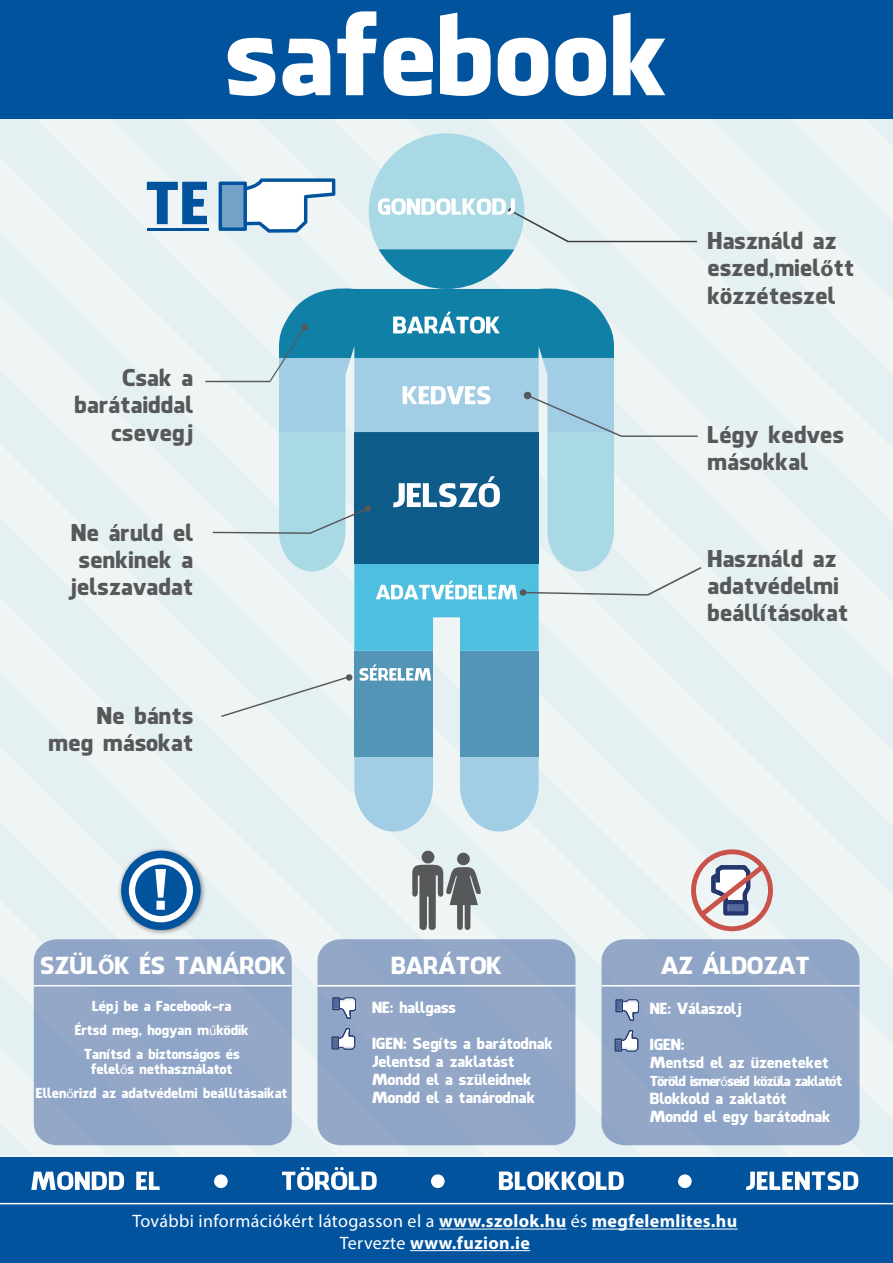
<style>
.page{position:relative;width:893px;height:1263px;background:#fff}
.page>*{position:absolute;margin:0;border:0;box-sizing:border-box;transform-origin:0 0}
.t1{font:22.95px "Facebook Letter Faces";color:#fff}
.t2{font:22.65px/27.2px "Facebook Letter Faces";letter-spacing:.015em;color:#57585a}
.t3{font:18px/21.6px "Myriad Pro";letter-spacing:.02em;color:#fff;text-align:center}
.t4{font:15px/18px "Facebook Letter Faces";color:#fff}
.t5{font:13.5px/24px "Facebook Letter Faces";color:#fff;text-align:center}
.t6{font:13.5px "Facebook Letter Faces";letter-spacing:-.05em;color:#fff}
.s1{font-family:"Myriad Pro";font-weight:700}
.s2{font-family:"Myriad Pro"}
.s3{font-size:15px}
.s4{font-weight:700}
</style>
<div class="page">
<svg style="left:62px;top:118px;width:149px;height:177px;fill:#eff5f4"></svg>
<svg style="left:516px;top:118px;width:377px;height:177px;fill:#e5f0f3"></svg>
<svg style="left:670px;top:118px;width:223px;height:103px;fill:#eff5f4"></svg>
<div style="left:0;top:295px;width:893px;height:860px;background:#ecf3f3"></div>
<div style="left:317px;top:939px;width:258px;height:206px;background:#93a6c7;border-radius:22px"></div>
<div style="left:601px;top:939px;width:258px;height:206px;background:#94a7c7;border-radius:22px"></div>
<div style="left:34px;top:939px;width:258px;height:206px;background:#8fa5c7;border-radius:22px"></div>
<div style="left:0;top:1156px;width:893px;height:107px;background:#01539e"></div>
<hr style="left:0;top:1203px;width:893px;height:1px;background:#fff">
<svg style="left:412px;top:849px;width:69px;height:82px"></svg>
<svg style="left:332px;top:1028px;width:23px;height:21px"></svg>
<svg style="left:333px;top:997px;width:23px;height:21px"></svg>
<svg style="left:615px;top:1030px;width:23px;height:21px"></svg>
<svg style="left:616px;top:999px;width:23px;height:21px"></svg>
<svg style="left:691px;top:849px;width:82px;height:82px"></svg>
<img style="left:116px;top:845px;width:92px;height:93px">
<div style="left:121px;top:850px;width:80px;height:80px;background:#01539e;border-radius:50%"></div>
<svg style="left:129px;top:858px;width:64px;height:64px"></svg>
<hr style="left:34px;top:985px;width:258px;height:1px;background:#fff">
<hr style="left:317px;top:985px;width:258px;height:1px;background:#fff">
<hr style="left:601px;top:985px;width:258px;height:1px;background:#fff">
<div style="left:0;top:0;width:893px;height:118px;background:#01539e"></div>
<svg style="left:227px;top:38px;width:49px;height:58px"></svg>
<svg style="left:282px;top:39px;width:48px;height:57px"></svg>
<svg style="left:337px;top:11px;width:40px;height:84px"></svg>
<svg style="left:384px;top:38px;width:49px;height:58px"></svg>
<svg style="left:440px;top:13px;width:51px;height:83px"></svg>
<svg style="left:498px;top:38px;width:50px;height:58px"></svg>
<svg style="left:555px;top:38px;width:51px;height:58px"></svg>
<svg style="left:613px;top:13px;width:52px;height:82px"></svg>
<svg style="left:354px;top:757px;width:79px;height:74px;background:#abd2e6"></svg>
<svg style="left:460px;top:757px;width:79px;height:74px;background:#abd2e6"></svg>
<div style="left:460px;top:651px;width:79px;height:106px;background:#5295b7"></div>
<div style="left:354px;top:651px;width:79px;height:106px;background:#5295b7"></div>
<svg style="left:221px;top:674px;width:132px;height:43px"></svg>
<hr style="left:0;top:1155px;width:893px;height:2px;background:#fff">
<hr style="left:439px;top:1228px;width:128px;height:1px;background:#fff">
<hr style="left:592px;top:1228px;width:146px;height:1px;background:#fff">
<hr style="left:410px;top:1250px;width:120px;height:1px;background:#fff">
<svg style="left:147px;top:133px;width:555px;height:518px"></svg>
<svg style="left:359px;top:664px;width:72px;height:17px"></svg>
<div style="left:214px;top:1174px;width:14px;height:14px;background:#fff;border-radius:50%"></div>
<div style="left:678px;top:1174px;width:14px;height:14px;background:#fff;border-radius:50%"></div>
<div style="left:431px;top:1174px;width:14px;height:14px;background:#fff;border-radius:50%"></div>
<svg style="left:0;top:1171px;width:124px;height:34px"></svg>
<svg style="left:136px;top:1172px;width:24px;height:18px"></svg>
<svg style="left:282px;top:1167px;width:95px;height:23px"></svg>
<svg style="left:499px;top:1171px;width:125px;height:19px"></svg>
<svg style="left:746px;top:1171px;width:112px;height:19px"></svg>
<h2 class="t2" style="left:75px;top:365px;width:120px;text-align:right">Csak a barátaiddal csevegj</h2>
<h2 class="t2" style="left:69px;top:519px;width:126px;text-align:center">Ne áruld el senkinek a jelszavadat</h2>
<h2 class="t2" style="left:49px;top:702px;width:146px;text-align:right">Ne bánts meg másokat</h2>
<h1 class="t1" style="left:40px;top:951px;width:248px">SZÜL<span class="s1">Ő</span>K ÉS TANÁROK</h1>
<p class="t5" style="left:75px;top:994px;width:175px">Lépj be a Facebook-ra<br>Értsd meg, hogyan m<span class="s2">ű</span>ködik<br>Tanítsd a biztonságos és</p>
<p class="t5" style="left:36px;top:1057px;width:253px">felel<span class="s2">ő</span>s nethasználatot<br>Ellen<span class="s2">ő</span>rizd az adatvédelmi beállításaikat</p>
<h1 class="t1" style="left:391px;top:951px;width:112px">BARÁTOK</h1>
<p class="t4" style="left:372px;top:999px;width:85px">NE: hallgass</p>
<p class="t4" style="left:372px;top:1035px;width:182px">IGEN: Segíts a barátodnak<br>Jelentsd a zaklatást<br>Mondd el a szüleidnek<br>Mondd el a tanárodnak</p>
<h2 class="t2" style="left:708px;top:228px;width:148px">Használd az eszed,miel<span class="s1">ő</span>tt közzéteszel</h2>
<h2 class="t2" style="left:708px;top:422px;width:138px">Légy kedves másokkal</h2>
<h2 class="t2" style="left:708px;top:545px;width:142px">Használd az adatvédelmi beállításokat</h2>
<h1 class="t1" style="left:661px;top:951px;width:150px">AZ ÁLDOZAT</h1>
<p class="t4" style="left:650px;top:1000px;width:93px">NE: Válaszolj</p>
<p class="t4" style="left:650px;top:1036px;width:181px">IGEN:<br>Mentsd el az üzeneteket</p>
<p class="t6" style="left:650px;top:1073px;width:194px">Töröld ismer<span class="s2">ő</span>seid közüla zaklató<span class="s3">t</span></p>
<p class="t4" style="left:650px;top:1090px;width:182px">Blokkold a zaklatót<br>Mondd el egy barátodnak</p>
<p class="t3" style="left:132px;top:1210px;width:606px">További információkért látogasson el a <span class="s4">www.szolok.hu</span> és <span class="s4">megfelemlites.hu<br></span>Tervezte <span class="s4">www.fuzion.ie</span></p>
</div>
